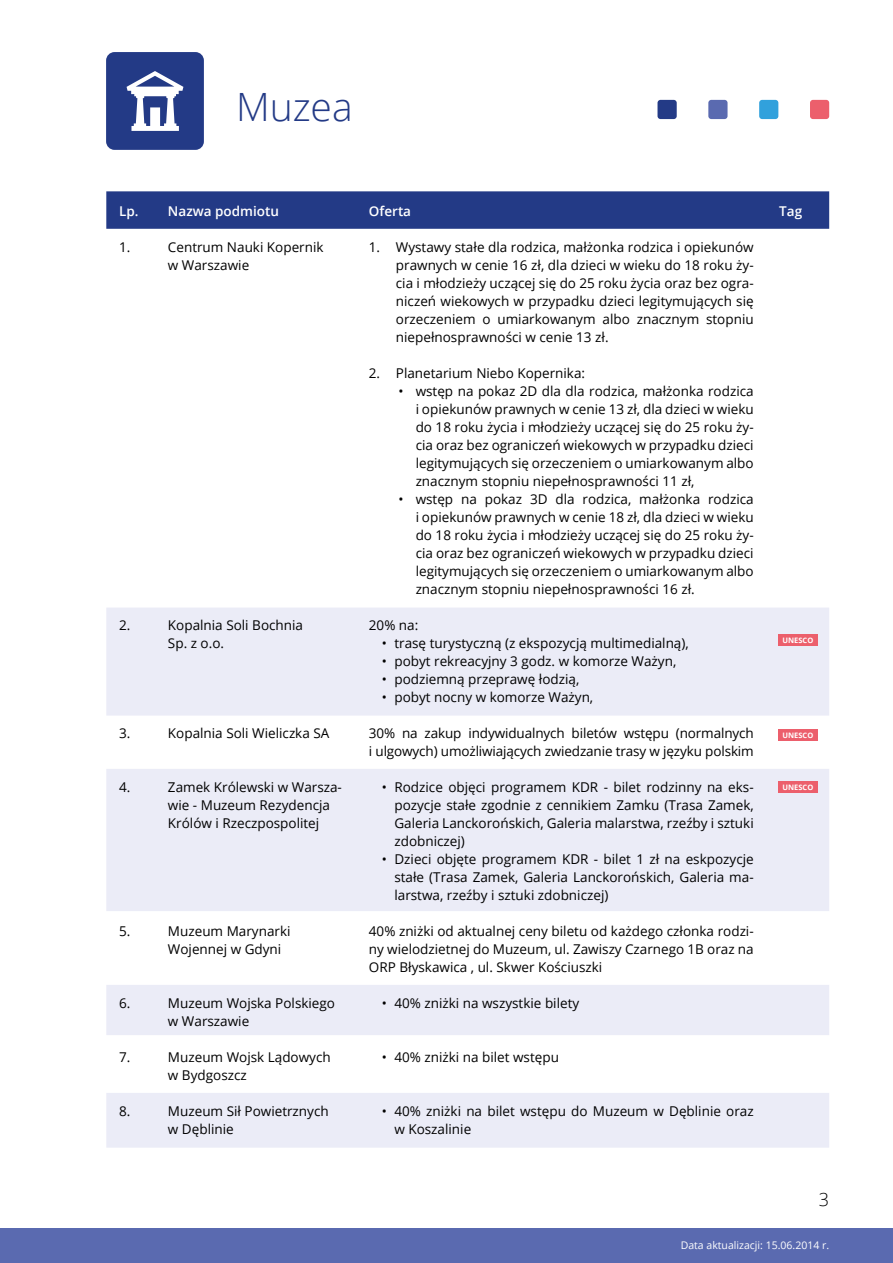
<style>
.page{position:relative;width:893px;height:1263px;background:#fff}
.page>*{position:absolute;margin:0;border:0;box-sizing:border-box;transform-origin:0 0}
.t1{font:300 39px "Open Sans";color:#233a86}
.t2{font:300 18px "Open Sans";color:#000}
.t3{font:13.5px/18px "Open Sans";color:#000}
.t4{font:600 13.5px "Open Sans";color:#fff}
.t5{font:10.5px "Open Sans";color:#fff}
.t6{font:700 7.5px "Open Sans";color:#fff}
</style>
<div class="page">
<div style="left:0;top:1229px;width:893px;height:34px;background:#5a6ab0"></div>
<div style="left:657px;top:100px;width:20px;height:19px;background:#233a86;border-radius:3px"></div>
<div style="left:708px;top:100px;width:19px;height:19px;background:#5a6ab0;border-radius:3px"></div>
<div style="left:759px;top:100px;width:19px;height:19px;background:#31a1dc;border-radius:3px"></div>
<div style="left:810px;top:100px;width:19px;height:19px;background:#ec5f6c;border-radius:3px"></div>
<div style="left:106px;top:52px;width:98px;height:98px;background:#233a86;border-radius:8px"></div>
<svg style="left:127px;top:71px;width:56px;height:60px"></svg>
<div style="left:106px;top:191px;width:723px;height:38px;background:#233a86"></div>
<svg style="left:106px;top:608px;width:723px;height:540px;fill:#ebecf7"></svg>
<div style="left:778px;top:635px;width:40px;height:11px;background:#ec5f6c"></div>
<div style="left:778px;top:729px;width:40px;height:11px;background:#ec5f6c"></div>
<div style="left:778px;top:781px;width:40px;height:11px;background:#ec5f6c"></div>
<h1 class="t1" style="left:236px;top:80px;width:118px">Muzea</h1>
<p class="t4" style="left:119px;top:202px;width:161px">Lp. Nazwa podmiotu</p>
<p class="t4" style="left:369px;top:202px;width:44px">Oferta</p>
<p class="t4" style="left:779px;top:202px;width:24px">Tag</p>
<p class="t3" style="left:119px;top:238px;width:13px">1.</p>
<p class="t3" style="left:168px;top:238px;width:157px">Centrum Nauki Kopernik w Warszawie</p>
<p class="t3" style="left:396px;top:238px;width:359px;text-align:justify;text-indent:-27px">1. Wystawy stałe dla rodzica, małżonka rodzica i opiekunów prawnych w cenie 16 zł, dla dzieci w wieku do 18 roku ży&shy;cia i młodzieży uczącej się do 25 roku życia oraz bez ogra&shy;niczeń wiekowych w przypadku dzieci legitymujących się orzeczeniem o umiarkowanym albo znacznym stopniu niepełnosprawności w cenie 13 zł.</p>
<p class="t3" style="left:369px;top:364px;width:218px">2. Planetarium Niebo Kopernika:</p>
<p class="t3" style="left:416px;top:382px;width:340px;text-align:justify;text-indent:-17px">• wstęp na pokaz 2D dla dla rodzica, małżonka rodzica i opiekunów prawnych w cenie 13 zł, dla dzieci w wieku do 18 roku życia i młodzieży uczącej się do 25 roku ży&shy;cia oraz bez ograniczeń wiekowych w przypadku dzieci legitymujących się orzeczeniem o umiarkowanym albo znacznym stopniu niepełnosprawności 11 zł,</p>
<p class="t3" style="left:416px;top:490px;width:340px;text-align:justify;text-indent:-17px">• wstęp na pokaz 3D dla rodzica, małżonka rodzica i opiekunów prawnych w cenie 18 zł, dla dzieci w wieku do 18 roku życia i młodzieży uczącej się do 25 roku ży&shy;cia oraz bez ograniczeń wiekowych w przypadku dzieci legitymujących się orzeczeniem o umiarkowanym albo znacznym stopniu niepełnosprawności 16 zł.</p>
<p class="t3" style="left:119px;top:616px;width:13px">2.</p>
<p class="t3" style="left:168px;top:616px;width:137px">Kopalnia Soli Bochnia<br>Sp. z o.o.</p>
<p class="t3" style="left:369px;top:616px;width:51px">20% na:</p>
<p class="t3" style="left:382px;top:634px;width:309px">• trasę turystyczną (z ekspozycją multimedialną),</p>
<p class="t3" style="left:382px;top:652px;width:296px">• pobyt rekreacyjny 3 godz. w komorze Ważyn,</p>
<p class="t3" style="left:382px;top:670px;width:199px">• podziemną przeprawę łodzią,</p>
<p class="t3" style="left:382px;top:688px;width:213px">• pobyt nocny w komorze Ważyn,</p>
<p class="t6" style="left:782px;top:635px;width:32px">UNESCO</p>
<p class="t3" style="left:119px;top:724px;width:13px">3.</p>
<p class="t3" style="left:168px;top:724px;width:163px">Kopalnia Soli Wieliczka SA</p>
<p class="t3" style="left:369px;top:724px;width:386px">30% na zakup indywidualnych biletów wstępu (normalnych i ulgowych) umożliwiających zwiedzanie trasy w języku polskim</p>
<p class="t3" style="left:119px;top:778px;width:13px">4.</p>
<p class="t3" style="left:168px;top:778px;width:175px">Zamek Królewski w Warsza&shy;wie - Muzeum Rezydencja<br>Królów i Rzeczpospolitej</p>
<p class="t3" style="left:394px;top:778px;width:361px;text-align:justify;text-indent:-13px">• Rodzice objęci programem KDR - bilet rodzinny na eks&shy;pozycje stałe zgodnie z cennikiem Zamku (Trasa Zamek, Galeria Lanckorońskich, Galeria malarstwa, rzeźby i sztuki zdobniczej)</p>
<p class="t3" style="left:394px;top:850px;width:361px;text-align:justify;text-indent:-13px">• Dzieci objęte programem KDR - bilet 1 zł na eskpozycje stałe (Trasa Zamek, Galeria Lanckorońskich, Galeria ma&shy;larstwa, rzeźby i sztuki zdobniczej)</p>
<p class="t3" style="left:119px;top:922px;width:13px">5.</p>
<p class="t3" style="left:168px;top:922px;width:124px">Muzeum Marynarki<br>Wojennej w Gdyni</p>
<p class="t3" style="left:369px;top:922px;width:386px;text-align:justify">40% zniżki od aktualnej ceny biletu od każdego członka rodzi&shy;ny wielodzietnej do Muzeum, ul. Zawiszy Czarnego 1B oraz na ORP Błyskawica , ul. Skwer Kościuszki</p>
<p class="t3" style="left:119px;top:994px;width:13px">6.</p>
<p class="t3" style="left:168px;top:994px;width:169px">Muzeum Wojska Polskiego w Warszawie</p>
<p class="t3" style="left:382px;top:994px;width:199px">• 40% zniżki na wszystkie bilety</p>
<p class="t3" style="left:119px;top:1048px;width:13px">7.</p>
<p class="t3" style="left:168px;top:1048px;width:164px">Muzeum Wojsk Lądowych w Bydgoszcz</p>
<p class="t3" style="left:382px;top:1048px;width:179px">• 40% zniżki na bilet wstępu</p>
<p class="t3" style="left:119px;top:1102px;width:13px">8.</p>
<p class="t3" style="left:168px;top:1102px;width:162px">Muzeum Sił Powietrznych w Dęblinie</p>
<p class="t3" style="left:394px;top:1102px;width:361px;text-indent:-13px">• 40% zniżki na bilet wstępu do Muzeum w Dęblinie oraz w Koszalinie</p>
<p class="t6" style="left:782px;top:730px;width:32px">UNESCO</p>
<p class="t6" style="left:782px;top:782px;width:32px">UNESCO</p>
<h2 class="t2" style="left:819px;top:1187px;width:12px">3</h2>
<p class="t5" style="left:681px;top:1238px;width:150px">Data aktualizacji: 15.06.2014 r.</p>
</div>
